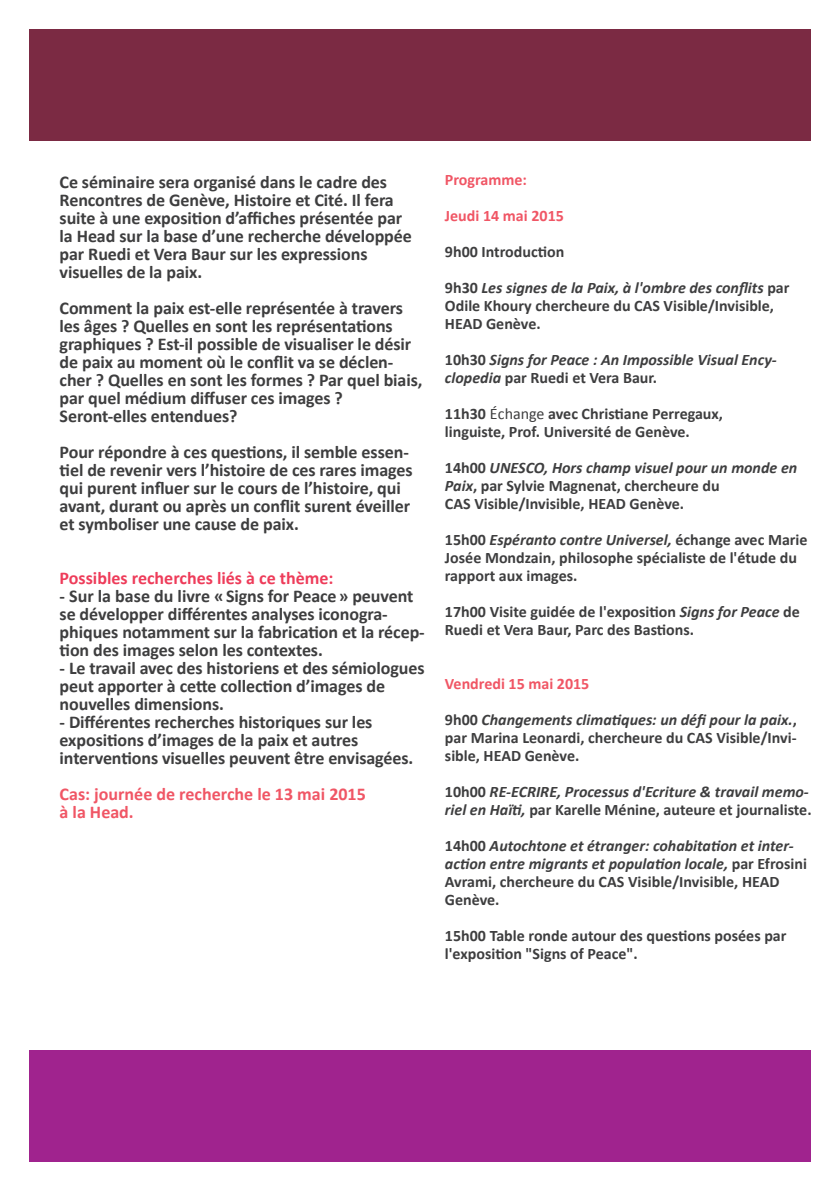
<style>
.page{position:relative;width:840px;height:1191px;background:#fff}
.page>*{position:absolute;margin:0;border:0;box-sizing:border-box;transform-origin:0 0}
.t1{font:700 18px/18px "Calibri";letter-spacing:-.005em;color:#3e3e3f}
.t2{font:700 18px "Calibri";color:#f05665}
.t3{font:700 18px "Calibri";color:#ee3c5a}
.t4{font:700 16px/18px "Calibri";color:#3e3e3f}
.t5{font:italic 700 16px/18px "Calibri";color:#3e3e3f}
.t6{font:700 16px "Calibri";color:#f05665}
.s1{font-style:italic}
.s2{font-style:normal}
.s3{font-weight:400}
</style>
<div class="page">
<div style="left:29px;top:29px;width:781px;height:111px;background:#7b2a43"></div>
<div style="left:29px;top:1049px;width:781px;height:112px;background:#a0238e"></div>
<p class="t1" style="left:60px;top:172px;width:329px">Ce séminaire sera organisé dans le cadre des</p>
<p class="t1" style="left:60px;top:190px;width:344px">Rencontres de Genève, Histoire et Cité. Il fera suite à une exposition d’affiches présentée par</p>
<p class="t1" style="left:60px;top:226px;width:353px">la Head sur la base d’une recherche développée par Ruedi et Vera Baur sur les expressions</p>
<p class="t1" style="left:60px;top:262px;width:144px">visuelles de la paix.</p>
<p class="t1" style="left:60px;top:298px;width:353px">Comment la paix est-elle représentée à travers les âges ? Quelles en sont les représentations graphiques ? Est-il possible de visualiser le désir de paix au moment où le conflit va se déclen-</p>
<p class="t1" style="left:60px;top:370px;width:364px">cher ? Quelles en sont les formes ? Par quel biais, par quel médium diffuser ces images ?</p>
<p class="t1" style="left:60px;top:406px;width:179px">Seront-elles entendues?</p>
<p class="t1" style="left:60px;top:442px;width:354px">Pour répondre à ces questions, il semble essen&shy;tiel de revenir vers l’histoire de ces rares images qui purent influer sur le cours de l’histoire, qui avant, durant ou après un conflit surent éveiller et symboliser une cause de paix.</p>
<p class="t3" style="left:60px;top:566px;width:275px">Possibles recherches liés à ce thème:</p>
<p class="t1" style="left:60px;top:586px;width:366px">- Sur la base du livre « Signs for Peace » peuvent se développer différentes analyses iconogra&shy;phiques notamment sur la fabrication et la récep&shy;tion des images selon les contextes.</p>
<p class="t1" style="left:60px;top:658px;width:366px">- Le travail avec des historiens et des sémiologues peut apporter à cette collection d’images de nouvelles dimensions.</p>
<p class="t1" style="left:60px;top:712px;width:314px">- Différentes recherches historiques sur les</p>
<p class="t1" style="left:60px;top:730px;width:300px">expositions d’images de la paix et autres</p>
<p class="t1" style="left:60px;top:748px;width:355px">interventions visuelles peuvent être envisagées.</p>
<p class="t2" style="left:60px;top:782px;width:307px">Cas: journée de recherche le 13 mai 2015</p>
<p class="t2" style="left:60px;top:800px;width:76px">à la Head.</p>
<p class="t6" style="left:444px;top:169px;width:83px">Programme:</p>
<p class="t6" style="left:444px;top:205px;width:120px">Jeudi 14 mai 2015</p>
<p class="t4" style="left:444px;top:242px;width:121px">9h00 Introduction</p>
<p class="t4" style="left:444px;top:278px;width:346px">9h30 <span class="s1">Les signes de la Paix, à l'ombre des conflits</span> par<br>Odile Khoury chercheure du CAS Visible/Invisible,<br>HEAD Genève.</p>
<p class="t5" style="left:444px;top:350px;width:333px"><span class="s2">10h30</span> Signs for Peace : An Impossible Visual Ency&shy;clopedia <span class="s2">par Ruedi et Vera Baur.</span></p>
<p class="t4" style="left:444px;top:404px;width:279px">11h30 <span class="s3">Échange</span> avec Christiane Perregaux,</p>
<p class="t4" style="left:444px;top:422px;width:246px">linguiste, Prof. Université de Genève.</p>
<p class="t5" style="left:444px;top:458px;width:353px"><span class="s2">14h00</span> UNESCO, Hors champ visuel pour un monde en<br>Paix<span class="s2">, par Sylvie Magnenat, chercheure du</span></p>
<p class="t4" style="left:444px;top:494px;width:240px">CAS Visible/Invisible, HEAD Genève.</p>
<p class="t4" style="left:444px;top:530px;width:364px">15h00 <span class="s1">Espéranto contre Universel,</span> échange avec Marie<br>Josée Mondzain, philosophe spécialiste de l'étude du rapport aux images.</p>
<p class="t4" style="left:444px;top:602px;width:356px">17h00 Visite guidée de l'exposition <span class="s1">Signs for Peace</span> de<br>Ruedi et Vera Baur, Parc des Bastions.</p>
<p class="t6" style="left:444px;top:673px;width:146px">Vendredi 15 mai 2015</p>
<p class="t4" style="left:444px;top:710px;width:353px;text-align:justify">9h00 <span class="s1">Changements climatiques: un défi pour la paix.</span>, par Marina Leonardi, chercheure du CAS Visible/Invi&shy;sible, HEAD Genève.</p>
<p class="t5" style="left:444px;top:782px;width:368px"><span class="s2">10h00</span> RE-ECRIRE, Processus d'Ecriture &amp; travail memo&shy;riel en Haïti, <span class="s2">par Karelle Ménine, auteure et journaliste.</span></p>
<p class="t5" style="left:444px;top:836px;width:363px"><span class="s2">14h00</span> Autochtone et étranger: cohabitation et inter&shy;action entre migrants et population locale, <span class="s2">par Efrosini Avrami, chercheure du CAS Visible/Invisible, HEAD Genève.</span></p>
<p class="t4" style="left:444px;top:926px;width:343px">15h00 Table ronde autour des questions posées par l'exposition "Signs of Peace".</p>
</div>
